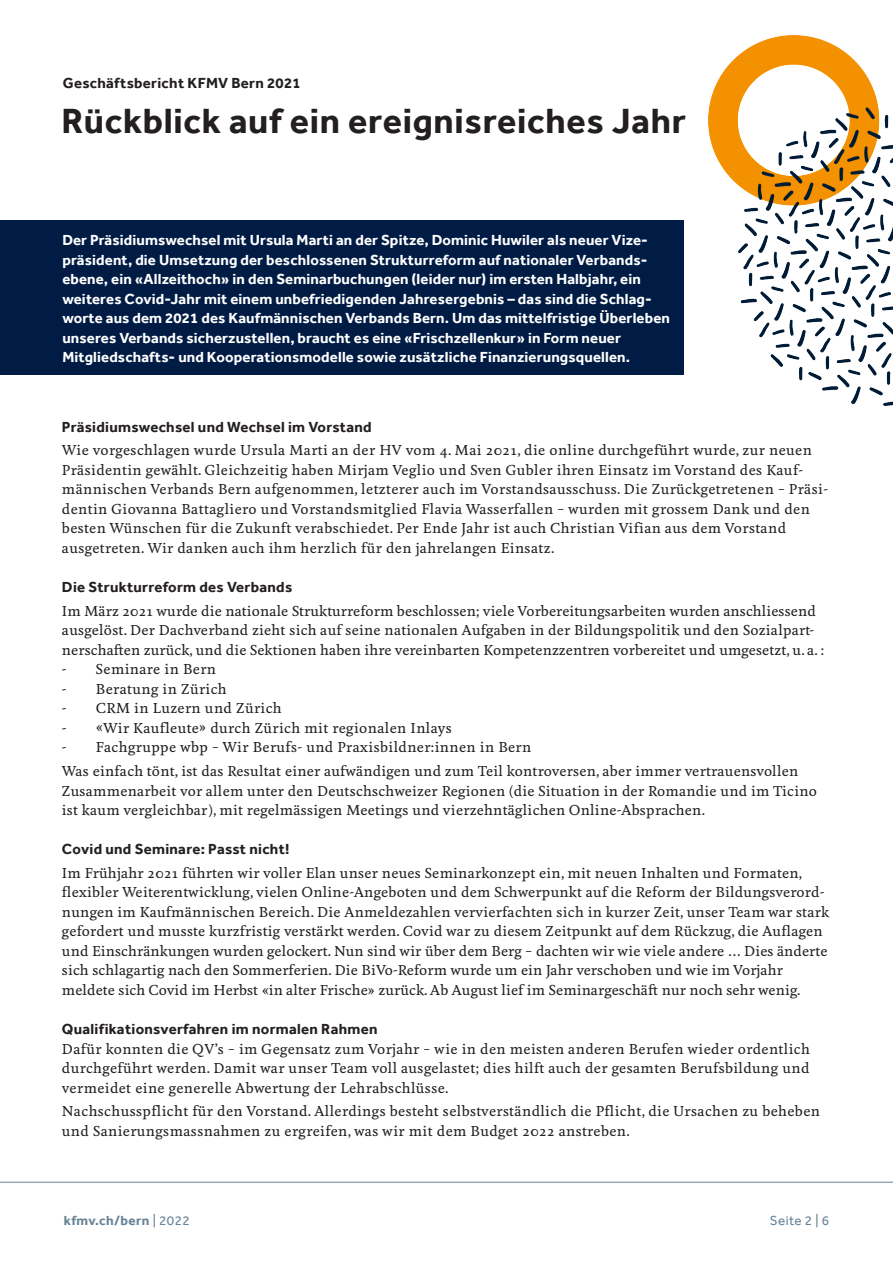
<style>
.page{position:relative;width:893px;height:1263px;background:#fff}
.page>*{position:absolute;margin:0;border:0;box-sizing:border-box;transform-origin:0 0}
.t1{font:700 36px "Effra";letter-spacing:.02em;color:#231f20}
.Blue_Box_Text{font:700 15px/19.5px "Effra";letter-spacing:.01em;color:#fff}
.Title_Copy{font:700 15px "Effra";letter-spacing:.02em;color:#231f20}
.Category{font:700 15px "Effra";letter-spacing:.02em;color:#231f20}
.Copy{font:500 13.5px/19.5px "Feijoa";letter-spacing:.02em;color:#231f20}
.Title_Copy-2{font:500 13.5px/19.5px "Feijoa";letter-spacing:.03em;color:#231f20;text-align:justify}
.t2{font:700 13.5px "Effra";letter-spacing:.03em;color:#678297}
.t3{font:13.5px "Effra";letter-spacing:.025em;color:#678297}
.s1{font-weight:400}
</style>
<div class="page">
<hr style="left:0;top:1182px;width:893px;height:1px;background:#678297">
<img style="left:709px;top:35px;width:184px;height:371px">
<div style="left:0;top:220px;width:683px;height:155px;background:#001c44"></div>
<p class="Category" style="left:63px;top:74px;width:239px">Geschäftsbericht KFMV Bern 2021</p>
<p class="t1" style="left:62px;top:99px;width:626px">Rückblick auf ein ereignisreiches Jahr</p>
<p class="Blue_Box_Text" style="left:62px;top:230px;width:609px">Der Präsidiumswechsel mit Ursula Marti an der Spitze, Dominic Huwiler als neuer Vize&shy;präsident, die Umsetzung der beschlossenen Strukturreform auf nationaler Verbands&shy;ebene, ein «Allzeithoch» in den Seminarbuchungen (leider nur) im ersten Halbjahr, ein weiteres Covid-Jahr mit einem unbefriedigenden Jahresergebnis – das sind die Schlag&shy;worte aus dem 2021 des Kaufmännischen Verbands Bern. Um das mittelfristige Überleben unseres Verbands sicherzustellen, braucht es eine «Frischzellenkur» in Form neuer Mitgliedschafts- und Kooperationsmodelle sowie zusätzliche Finanzierungsquellen.</p>
<p class="Title_Copy" style="left:62px;top:417px;width:311px">Präsidiumswechsel und Wechsel im Vorstand</p>
<p class="Copy" style="left:62px;top:441px;width:768px">Wie vorgeschlagen wurde Ursula Marti an der HV vom 4. Mai 2021, die online durchgeführt wurde, zur neuen Präsidentin gewählt. Gleichzeitig haben Mirjam Veglio und Sven Gubler ihren Einsatz im Vorstand des Kauf&shy;männischen Verbands Bern aufgenommen, letzterer auch im Vorstandsausschuss. Die Zurückgetretenen – Präsi&shy;dentin Giovanna Battagliero und Vorstandsmitglied Flavia Wasserfallen – wurden mit grossem Dank und den besten Wünschen für die Zukunft verabschiedet. Per Ende Jahr ist auch Christian Vifian aus dem Vorstand ausgetreten. Wir danken auch ihm herzlich für den jahrelangen Einsatz.</p>
<p class="Title_Copy" style="left:62px;top:578px;width:232px">Die Strukturreform des Verbands</p>
<p class="Copy" style="left:62px;top:601px;width:764px">Im März 2021 wurde die nationale Strukturreform beschlossen; viele Vorbereitungsarbeiten wurden anschliessend ausgelöst. Der Dachverband zieht sich auf seine nationalen Aufgaben in der Bildungspolitik und den Sozialpart&shy;nerschaften zurück, und die Sektionen haben ihre vereinbarten Kompetenzzentren vorbereitet und umgesetzt, u. a. :</p>
<p class="Copy" style="left:62px;top:660px;width:156px">- Seminare in Bern</p>
<p class="Copy" style="left:62px;top:679px;width:166px">- Beratung in Zürich</p>
<p class="Copy" style="left:62px;top:699px;width:221px">- CRM in Luzern und Zürich</p>
<p class="Copy" style="left:62px;top:718px;width:391px">- «Wir Kaufleute» durch Zürich mit regionalen Inlays</p>
<p class="Copy" style="left:62px;top:738px;width:471px">- Fachgruppe wbp – Wir Berufs- und Praxisbildner:innen in Bern</p>
<p class="Copy" style="left:62px;top:762px;width:756px">Was einfach tönt, ist das Resultat einer aufwändigen und zum Teil kontroversen, aber immer vertrauensvollen<br>Zusammenarbeit vor allem unter den Deutschschweizer Regionen (die Situation in der Romandie und im Ticino ist kaum vergleichbar), mit regelmässigen Meetings und vierzehntäglichen Online-Absprachen.</p>
<p class="Title_Copy" style="left:62px;top:840px;width:229px">Covid und Seminare: Passt nicht!</p>
<p class="Copy" style="left:62px;top:864px;width:769px">Im Frühjahr 2021 führten wir voller Elan unser neues Seminarkonzept ein, mit neuen Inhalten und Formaten, flexibler Weiterentwicklung, vielen Online-Angeboten und dem Schwerpunkt auf die Reform der Bildungsverord&shy;nungen im Kaufmännischen Bereich. Die Anmeldezahlen vervierfachten sich in kurzer Zeit, unser Team war stark gefordert und musste kurzfristig verstärkt werden. Covid war zu diesem Zeitpunkt auf dem Rückzug, die Auflagen und Einschränkungen wurden gelockert. Nun sind wir über dem Berg – dachten wir wie viele andere … Dies änderte sich schlagartig nach den Sommerferien. Die BiVo-Reform wurde um ein Jahr verschoben und wie im Vorjahr meldete sich Covid im Herbst «in alter Frische» zurück. Ab August lief im Seminargeschäft nur noch sehr wenig.</p>
<p class="Title_Copy" style="left:62px;top:1020px;width:317px">Qualifikationsverfahren im normalen Rahmen</p>
<p class="Title_Copy-2" style="left:62px;top:1039px;width:749px">Dafür konnten die QV’s – im Gegensatz zum Vorjahr – wie in den meisten anderen Berufen wieder ordentlich durchgeführt werden. Damit war unser Team voll ausgelastet; dies hilft auch der gesamten Berufsbildung und vermeidet eine generelle Abwertung der Lehrabschlüsse.</p>
<p class="Title_Copy-2" style="left:62px;top:1102px;width:759px">Nachschusspflicht für den Vorstand. Allerdings besteht selbstverständlich die Pflicht, die Ursachen zu beheben und Sanierungsmassnahmen zu ergreifen, was wir mit dem Budget 2022 anstreben.</p>
<p class="t2" style="left:64px;top:1212px;width:127px">kfmv.ch/bern <span class="s1">| 2022</span></p>
<p class="t3" style="left:770px;top:1212px;width:61px">Seite 2 | 6</p>
</div>
